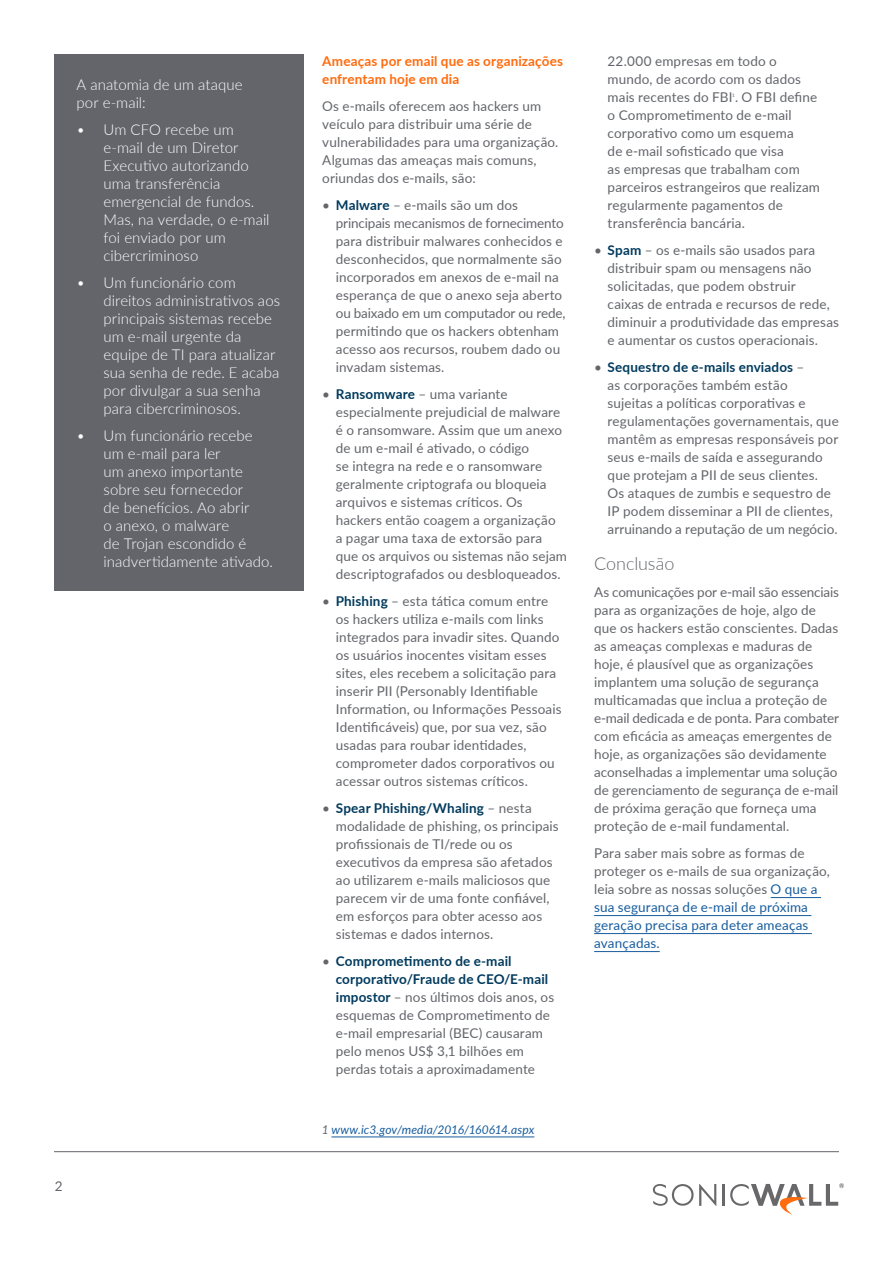
<style>
.page{position:relative;width:893px;height:1263px;background:#fff}
.page>*{position:absolute;margin:0;border:0;box-sizing:border-box;transform-origin:0 0}
.Section_Heading_1{font:300 18px "Lato";letter-spacing:-.005em;color:#63656a}
.Callout_Box_with_Bul{font:300 15px/18px "Lato";letter-spacing:.005em;color:#fff}
.Body_Copy{font:13.5px/18px "Lato";letter-spacing:.01em;color:#63656a}
.Section_Heading_2_Su{font:700 13.5px/18px "Lato";letter-spacing:.01em;color:#ff6b0d}
.Footnote{font:italic 12px "Lato";letter-spacing:.005em;color:#175d9e}
.t1{font:4.8px "Lato";color:#63656a}
.s1{font-weight:700;color:#003a5d}
.s2{color:#63656a}
.s3{color:#175d9e}
</style>
<div class="page">
<hr style="left:722px;top:1184px;width:2px;height:22px;background:#68686b">
<svg style="left:653px;top:1184px;width:63px;height:22px"></svg>
<svg style="left:730px;top:1183px;width:114px;height:32px"></svg>
<hr style="left:54px;top:1151px;width:785px;height:1px;background:#63656a">
<hr style="left:771px;top:897px;width:50px;height:1px;background:#175d9e">
<hr style="left:594px;top:915px;width:217px;height:1px;background:#175d9e">
<hr style="left:594px;top:933px;width:218px;height:1px;background:#175d9e">
<hr style="left:594px;top:951px;width:66px;height:1px;background:#175d9e">
<div style="left:54px;top:54px;width:250px;height:536px;background:#63656a"></div>
<hr style="left:331px;top:1137px;width:203px;height:1px;background:#175d9e">
<p class="Callout_Box_with_Bul" style="left:76px;top:75px;width:168px">A anatomia de um ataque por e-mail:</p>
<p class="Callout_Box_with_Bul" style="left:104px;top:120px;width:168px;text-indent:-27px">• Um CFO recebe um e-mail de um Diretor<br>Executivo autorizando uma transferência emergencial de fundos.<br>Mas, na verdade, o e-mail foi enviado por um cibercriminoso</p>
<p class="Callout_Box_with_Bul" style="left:104px;top:273px;width:178px;text-indent:-27px">• Um funcionário com direitos administrativos aos principais sistemas recebe um e-mail urgente da equipe de TI para atualizar sua senha de rede. E acaba por divulgar a sua senha para cibercriminosos.</p>
<p class="Callout_Box_with_Bul" style="left:104px;top:426px;width:171px;text-indent:-27px">• Um funcionário recebe um e-mail para ler<br>um anexo importante sobre seu fornecedor<br>de benefícios. Ao abrir<br>o anexo, o malware<br>de Trojan escondido é inadvertidamente ativado.</p>
<p class="Body_Copy" style="left:55px;top:1176px;width:9px">2</p>
<p class="Section_Heading_2_Su" style="left:322px;top:52px;width:242px">Ameaças por email que as organizações enfrentam hoje em dia</p>
<p class="Body_Copy" style="left:322px;top:97px;width:238px">Os e-mails oferecem aos hackers um veículo para distribuir uma série de vulnerabilidades para uma organização.<br>Algumas das ameaças mais comuns, oriundas dos e-mails, são:</p>
<p class="Body_Copy" style="left:336px;top:196px;width:231px;text-indent:-14px">• <span class="s1">Malware</span> – e-mails são um dos principais mecanismos de fornecimento para distribuir malwares conhecidos e desconhecidos, que normalmente são incorporados em anexos de e-mail na esperança de que o anexo seja aberto ou baixado em um computador ou rede, permitindo que os hackers obtenham acesso aos recursos, roubem dado ou invadam sistemas.</p>
<p class="Body_Copy" style="left:336px;top:385px;width:233px;text-indent:-14px">• <span class="s1">Ransomware</span> – uma variante especialmente prejudicial de malware é o ransomware. Assim que um anexo de um e-mail é ativado, o código<br>se integra na rede e o ransomware geralmente criptografa ou bloqueia arquivos e sistemas críticos. Os hackers então coagem a organização<br>a pagar uma taxa de extorsão para que os arquivos ou sistemas não sejam descriptografados ou desbloqueados.</p>
<p class="Body_Copy" style="left:336px;top:592px;width:227px;text-indent:-14px">• <span class="s1">Phishing</span> – esta tática comum entre os hackers utiliza e-mails com links integrados para invadir sites. Quando os usuários inocentes visitam esses sites, eles recebem a solicitação para inserir PII (Personably Identifiable Information, ou Informações Pessoais Identificáveis) que, por sua vez, são usadas para roubar identidades, comprometer dados corporativos ou acessar outros sistemas críticos.</p>
<p class="Body_Copy" style="left:336px;top:799px;width:224px;text-indent:-14px">• <span class="s1">Spear Phishing/Whaling</span> – nesta modalidade de phishing, os principais profissionais de TI/rede ou os executivos da empresa são afetados ao utilizarem e-mails maliciosos que parecem vir de uma fonte confiável, em esforços para obter acesso aos sistemas e dados internos.</p>
<p class="Body_Copy" style="left:336px;top:952px;width:220px;text-indent:-14px">• <span class="s1">Comprometimento de e-mail corporativo/Fraude de CEO/E-mail impostor</span> – nos últimos dois anos, os esquemas de Comprometimento de e-mail empresarial (BEC) causaram pelo menos US$ 3,1 bilhões em perdas totais a aproximadamente</p>
<p class="Footnote" style="left:322px;top:1121px;width:214px"><span class="s2">1</span> www.ic3.gov/media/2016/160614.aspx</p>
<p class="Body_Copy" style="left:608px;top:52px;width:211px">22.000 empresas em todo o mundo, de acordo com os dados mais recentes do FBI . O FBI define</p>
<p class="t1" style="left:732px;top:92px;width:4px">1</p>
<p class="Body_Copy" style="left:608px;top:106px;width:214px">o Comprometimento de e-mail corporativo como um esquema<br>de e-mail sofisticado que visa<br>as empresas que trabalham com parceiros estrangeiros que realizam regularmente pagamentos de transferência bancária.</p>
<p class="Body_Copy" style="left:608px;top:241px;width:233px;text-indent:-14px">• <span class="s1">Spam</span> – os e-mails são usados para distribuir spam ou mensagens não solicitadas, que podem obstruir<br>caixas de entrada e recursos de rede, diminuir a produtividade das empresas e aumentar os custos operacionais.</p>
<p class="Body_Copy" style="left:608px;top:358px;width:233px;text-indent:-14px">• <span class="s1">Sequestro de e-mails enviados</span> –<br>as corporações também estão<br>sujeitas a políticas corporativas e regulamentações governamentais, que mantêm as empresas responsáveis por seus e-mails de saída e assegurando que protejam a PII de seus clientes.<br>Os ataques de zumbis e sequestro de IP podem disseminar a PII de clientes, arruinando a reputação de um negócio.</p>
<p class="Section_Heading_1" style="left:594px;top:551px;width:82px">Conclusão</p>
<p class="Body_Copy" style="left:594px;top:583px;width:246px">As comunicações por e-mail são essenciais para as organizações de hoje, algo de que os hackers estão conscientes. Dadas as ameaças complexas e maduras de hoje, é plausível que as organizações implantem uma solução de segurança multicamadas que inclua a proteção de e-mail dedicada e de ponta. Para combater com eficácia as ameaças emergentes de hoje, as organizações são devidamente aconselhadas a implementar uma solução de gerenciamento de segurança de e-mail de próxima geração que forneça uma proteção de e-mail fundamental.</p>
<p class="Body_Copy" style="left:594px;top:844px;width:237px">Para saber mais sobre as formas de proteger os e-mails de sua organização, leia sobre as nossas soluções <span class="s3">O que a sua segurança de e-mail de próxima geração precisa para deter ameaças avançadas.</span></p>
</div>
